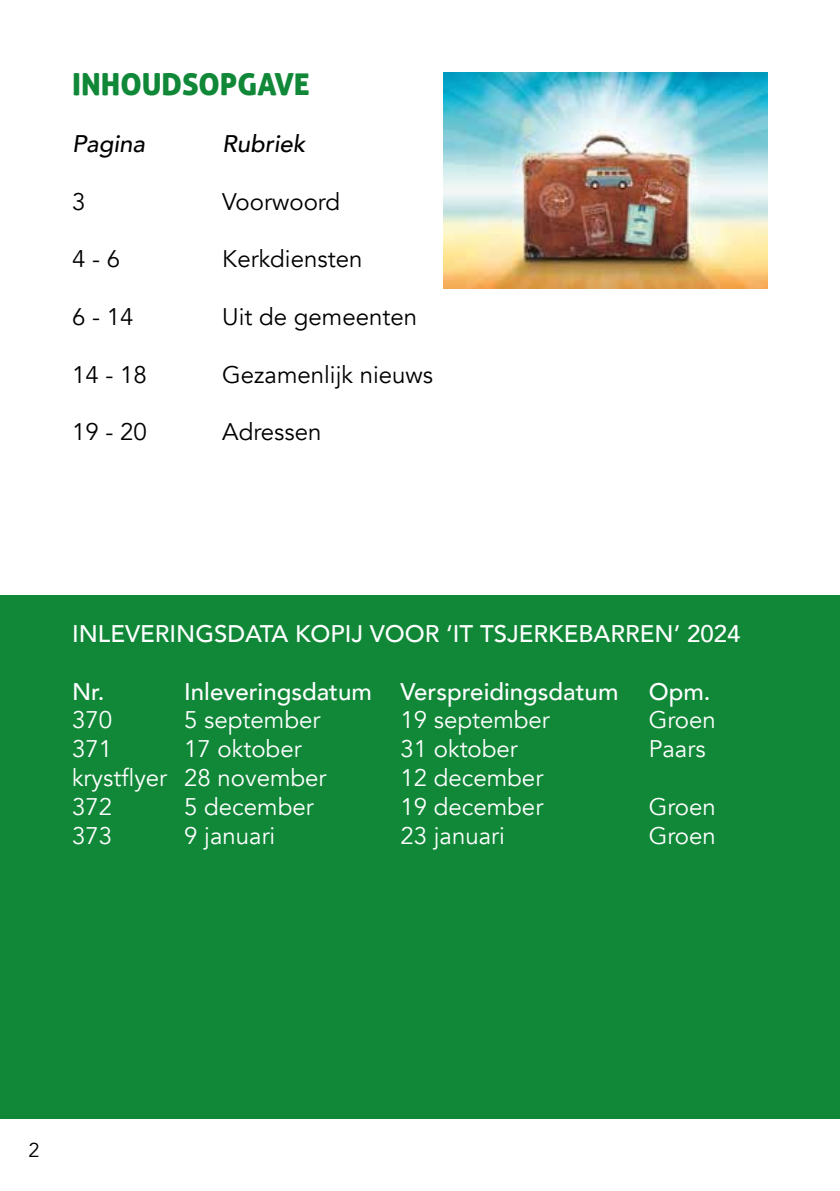
<style>
.page{position:relative;width:840px;height:1191px;background:#fff}
.page>*{position:absolute;margin:0;border:0;box-sizing:border-box;transform-origin:0 0}
.t1{font:30px "Aller Display";color:#108838}
.t2{font:24px "Avenir";color:#fff}
.t3{font:500 24px "Avenir";color:#fff}
.t4{font:24px "Avenir";color:#000}
.t5{font:italic 500 24px "Avenir";color:#000}
.t6{font:20px "Avenir";color:#000}
</style>
<div class="page">
<div style="left:0;top:595px;width:839px;height:524px;background:#108838"></div>
<img style="left:443px;top:73px;width:324px;height:216px">
<p class="t1" style="left:72px;top:65px;width:239px">INHOUDSOPGAVE</p>
<p class="t5" style="left:72px;top:129px;width:74px">Pagina</p>
<p class="t5" style="left:222px;top:129px;width:85px">Rubriek</p>
<p class="t4" style="left:72px;top:187px;width:15px">3</p>
<p class="t4" style="left:222px;top:187px;width:119px">Voorwoord</p>
<p class="t4" style="left:72px;top:245px;width:50px">4 - 6</p>
<p class="t4" style="left:222px;top:245px;width:141px">Kerkdiensten</p>
<p class="t4" style="left:72px;top:302px;width:63px">6 - 14</p>
<p class="t4" style="left:222px;top:302px;width:196px">Uit de gemeenten</p>
<p class="t4" style="left:72px;top:360px;width:76px">14 - 18</p>
<p class="t4" style="left:222px;top:360px;width:212px">Gezamenlijk nieuws</p>
<p class="t4" style="left:72px;top:418px;width:76px">19 - 20</p>
<p class="t4" style="left:222px;top:418px;width:101px">Adressen</p>
<p class="t3" style="left:72px;top:613px;width:669px">INLEVERINGSDATA KOPIJ VOOR ‘IT TSJERKEBARREN’ 2024</p>
<p class="t3" style="left:72px;top:670px;width:34px">Nr.</p>
<p class="t3" style="left:184px;top:670px;width:435px">Inleveringsdatum Verspreidingsdatum</p>
<p class="t3" style="left:648px;top:670px;width:63px">Opm.</p>
<p class="t2" style="left:72px;top:706px;width:42px">370</p>
<p class="t2" style="left:184px;top:706px;width:137px">5 september</p>
<p class="t2" style="left:400px;top:706px;width:151px">19 september</p>
<p class="t2" style="left:648px;top:706px;width:69px">Groen</p>
<p class="t2" style="left:72px;top:734px;width:42px">371</p>
<p class="t2" style="left:184px;top:734px;width:119px">17 oktober</p>
<p class="t2" style="left:400px;top:734px;width:119px">31 oktober</p>
<p class="t2" style="left:648px;top:734px;width:58px">Paars</p>
<p class="t2" style="left:72px;top:763px;width:256px">krystflyer 28 november</p>
<p class="t2" style="left:400px;top:763px;width:144px">12 december</p>
<p class="t2" style="left:72px;top:792px;width:42px">372</p>
<p class="t2" style="left:184px;top:792px;width:131px">5 december</p>
<p class="t2" style="left:400px;top:792px;width:144px">19 december</p>
<p class="t2" style="left:648px;top:792px;width:69px">Groen</p>
<p class="t2" style="left:72px;top:821px;width:42px">373</p>
<p class="t2" style="left:184px;top:821px;width:93px">9 januari</p>
<p class="t2" style="left:400px;top:821px;width:106px">23 januari</p>
<p class="t2" style="left:648px;top:821px;width:69px">Groen</p>
<p class="t6" style="left:28px;top:1138px;width:13px">2</p>
</div>
